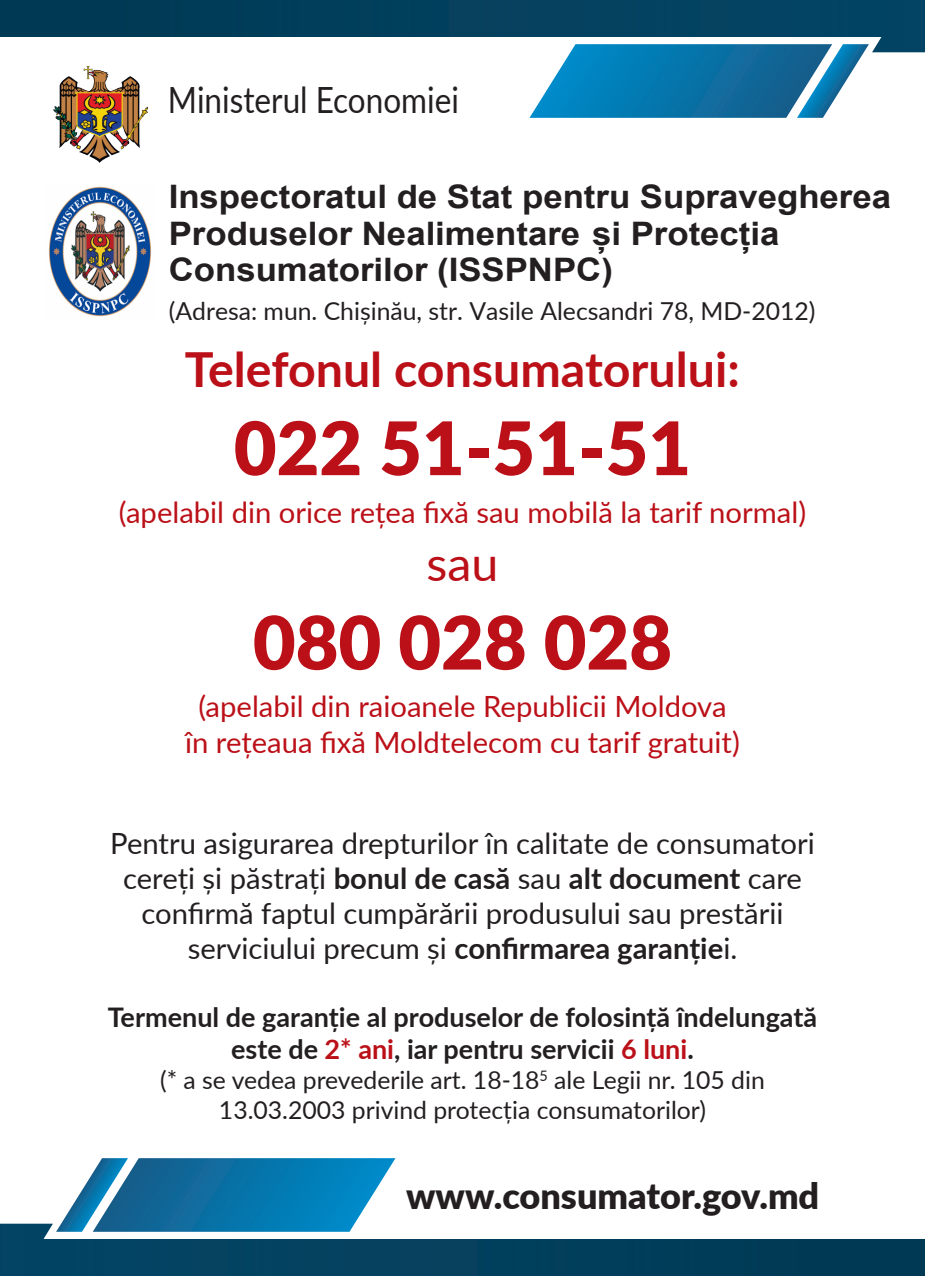
<style>
.page{position:relative;width:925px;height:1276px;background:#fff}
.page>*{position:absolute;margin:0;border:0;box-sizing:border-box;transform-origin:0 0}
.t1{font:900 73.8px "Lato";color:#bb1018}
.t2{font:700 48.38px "Lato";color:#bb1018}
.t3{font:48.38px "Lato";color:#bb1018}
.t4{font:36.23px "Lato";color:#231f20;scale:.87 1}
.t5{font:900 36px "Lato";color:#231f20}
.t6{font:700 32.4px/36.2px "Arial";color:#231f20;scale:1.07 1}
.t7{font:29.25px/35.1px "Lato";color:#231f20;text-align:center}
.t8{font:29.25px/35.1px "Lato";color:#bb1018;text-align:center}
.t9{font:700 27px/32.4px "Lato";color:#231f20;text-align:center}
.t10{font:24.75px/29.7px "Lato";color:#231f20;text-align:center}
.s1{font-weight:700}
.s2{color:#bb1018}
</style>
<div class="page">
<svg style="left:0;top:0;width:925px;height:52px"></svg>
<svg style="left:529px;top:44px;width:340px;height:74px"></svg>
<svg style="left:0;top:1223px;width:925px;height:53px"></svg>
<svg style="left:56px;top:1158px;width:339px;height:73px"></svg>
<img style="left:54px;top:67px;width:94px;height:96px">
<img style="left:49px;top:186px;width:102px;height:131px">
<p class="t4" style="left:168px;top:74px;width:336px">Ministerul Economiei</p>
<p class="t6" style="left:169px;top:179px;width:676px">Inspectoratul de Stat pentru Supravegherea<br>Produselor Nealimentare și Protecția<br>Consumatorilor (ISSPNPC)</p>
<p class="t10" style="left:169px;top:295px;width:648px">(Adresa: mun. Chișinău, str. Vasile Alecsandri 78, MD-2012)</p>
<h2 class="t2" style="left:185px;top:333px;width:556px">Telefonul consumatorului:</h2>
<h1 class="t1" style="left:234px;top:393px;width:459px">022 51-51-51</h1>
<p class="t8" style="left:119px;top:493px;width:689px">(apelabil din orice rețea fixă sau mobilă la tarif normal)</p>
<h2 class="t3" style="left:426px;top:529px;width:73px">sau</h2>
<h1 class="t1" style="left:253px;top:587px;width:421px">080 028 028</h1>
<p class="t8" style="left:185px;top:688px;width:556px">(apelabil din raioanele Republicii Moldova în rețeaua fixă Moldtelecom cu tarif gratuit)</p>
<p class="t7" style="left:110px;top:824px;width:706px">Pentru asigurarea drepturilor în calitate de consumatori cereți și păstrați <span class="s1">bonul de casă</span> sau <span class="s1">alt document</span> care confirmă faptul cumpărării produsului sau prestării serviciului precum și <span class="s1">confirmarea garanție</span>i.</p>
<p class="t9" style="left:108px;top:999px;width:711px">Termenul de garanție al produselor de folosință îndelungată este de <span class="s2">2* ani</span>, iar pentru servicii <span class="s2">6 luni</span>.</p>
<p class="t10" style="left:160px;top:1064px;width:606px">(* a se vedea prevederile art. 18-18<sup>5</sup> ale Legii nr. 105 din<br>13.03.2003 privind protecția consumatorilor)</p>
<p class="t5" style="left:406px;top:1169px;width:415px">www.consumator.gov.md</p>
</div>
